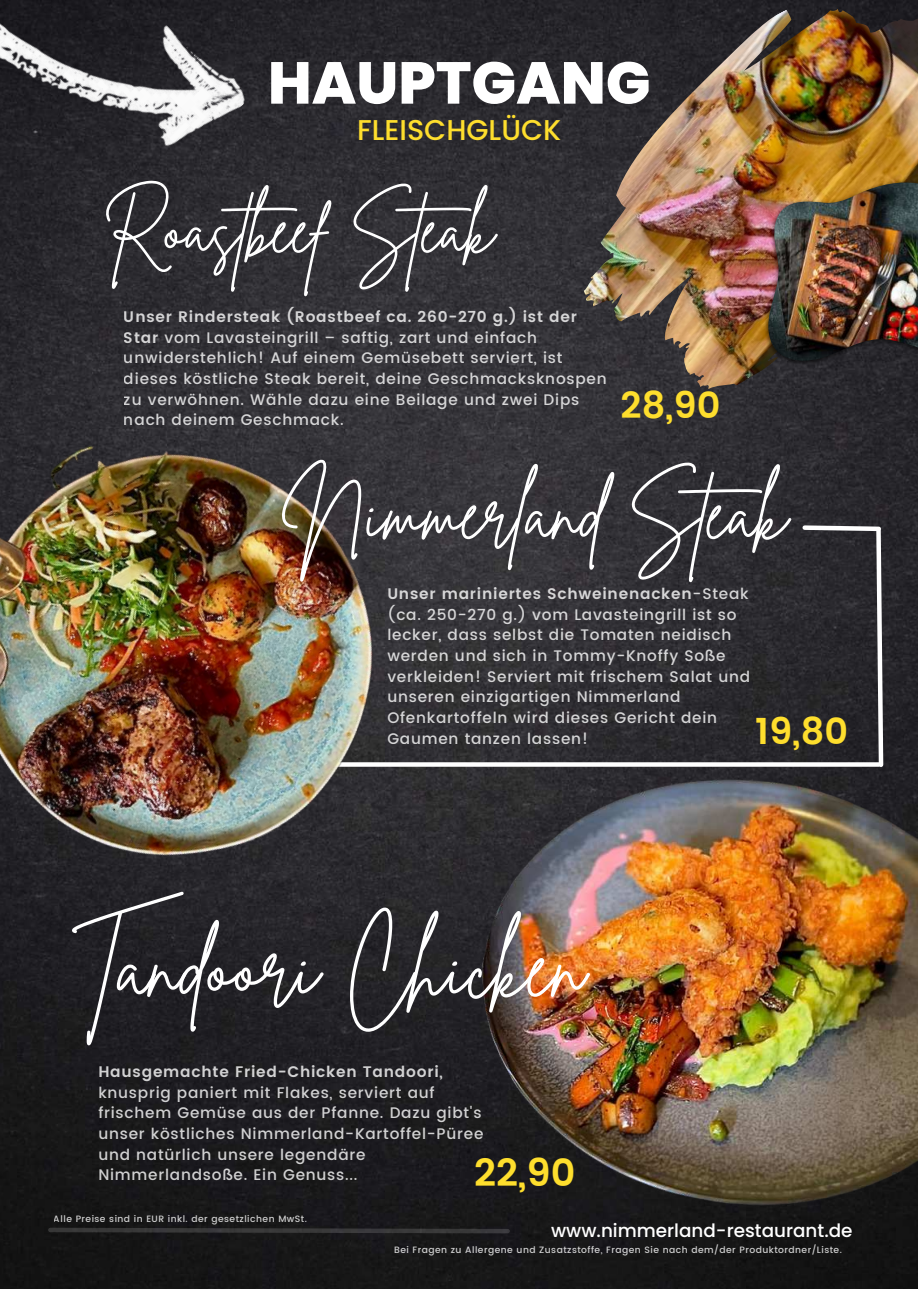
<style>
.page{position:relative;width:918px;height:1289px;background:#fff}
.page>*{position:absolute;margin:0;border:0;box-sizing:border-box;transform-origin:0 0}
.t1{font:85.8px "Brittany Signature";color:#fff}
.t2{font:75.15px "Brittany Signature";color:#fff}
.t3{font:67.95px "Brittany Signature";color:#fff}
.t4{font:800 58.95px "Poppins";color:#fff}
.t5{font:600 38.25px "Poppins";color:#fede2d}
.t6{font:600 36.75px "Poppins";color:#fede2d}
.t7{font:500 28.65px "Poppins";color:#fede2d}
.t8{font:500 18.3px "Poppins";color:#fff}
.t9{font:500 15.3px/20.7px "Poppins";letter-spacing:.05em;color:#fff}
.t10{font:600 15.3px "Poppins";letter-spacing:.05em;color:#fff}
.t11{font:500 9.15px "Poppins";letter-spacing:.05em;color:#fff}
.s1{font-weight:600}
</style>
<div class="page">
<img style="left:0;top:0;width:918px;height:1288px">
<svg style="left:800px;top:523px;width:86px;height:237px;background:#363539"></svg>
<svg style="left:48px;top:1227px;width:429px;height:6px;background:#2f2f30"></svg>
<img style="left:584px;top:9px;width:334px;height:380px">
<img style="left:477px;top:760px;width:441px;height:528px">
<img style="left:0;top:363px;width:501px;height:585px">
<img style="left:0;top:0;width:261px;height:207px">
<img style="left:763px;top:179px;width:155px;height:188px">
<img style="left:767px;top:182px;width:151px;height:178px">
<h3 class="t4" style="left:268px;top:49px;width:384px">HAUPTGANG</h3>
<h3 class="t7" style="left:357px;top:113px;width:206px">FLEISCHGLÜCK</h3>
<h3 class="t3" style="left:103px;top:186px;width:393px">Roastbeef Steak</h3>
<p class="t9" style="left:124px;top:306px;width:484px"><span class="s1">Unser Rindersteak (Roastbeef ca. 260-270 g.) ist der Star</span> vom Lavasteingrill – saftig, zart und einfach unwiderstehlich! Auf einem Gemüsebett serviert, ist dieses köstliche Steak bereit, deine Geschmacksknospen zu verwöhnen. Wähle dazu eine Beilage und zwei Dips nach deinem Geschmack.</p>
<h3 class="t6" style="left:621px;top:378px;width:101px">28,90</h3>
<h2 class="t2" style="left:282px;top:465px;width:507px">Nimmerland Steak</h2>
<p class="t9" style="left:387px;top:583px;width:364px"><span class="s1">Unser mariniertes Schweinenacken</span>-Steak (ca. 250-270 g.) vom Lavasteingrill ist so lecker, dass selbst die Tomaten neidisch werden und sich in Tommy-Knoffy Soße verkleiden! Serviert mit frischem Salat und unseren einzigartigen Nimmerland Ofenkartoffeln wird dieses Gericht dein Gaumen tanzen lassen!</p>
<h3 class="t6" style="left:755px;top:703px;width:94px">19,80</h3>
<h1 class="t1" style="left:72px;top:912px;width:514px">Tandoori Chicken</h1>
<p class="t10" style="left:98px;top:1059px;width:346px">Hausgemachte Fried-Chicken Tandoori,</p>
<p class="t9" style="left:98px;top:1081px;width:387px">knusprig paniert mit Flakes, serviert auf frischem Gemüse aus der Pfanne. Dazu gibt's unser köstliches Nimmerland-Kartoffel-Püree und natürlich unsere legendäre Nimmerlandsoße. Ein Genuss...</p>
<h3 class="t5" style="left:474px;top:1143px;width:103px">22,90</h3>
<p class="t11" style="left:54px;top:1211px;width:255px">Alle Preise sind in EUR inkl. der gesetzlichen MwSt.</p>
<p class="t8" style="left:551px;top:1219px;width:303px">www.nimmerland-restaurant.de</p>
<p class="t11" style="left:394px;top:1242px;width:449px">Bei Fragen zu Allergene und Zusatzstoffe, Fragen Sie nach dem/der Produktordner/Liste.</p>
</div>
